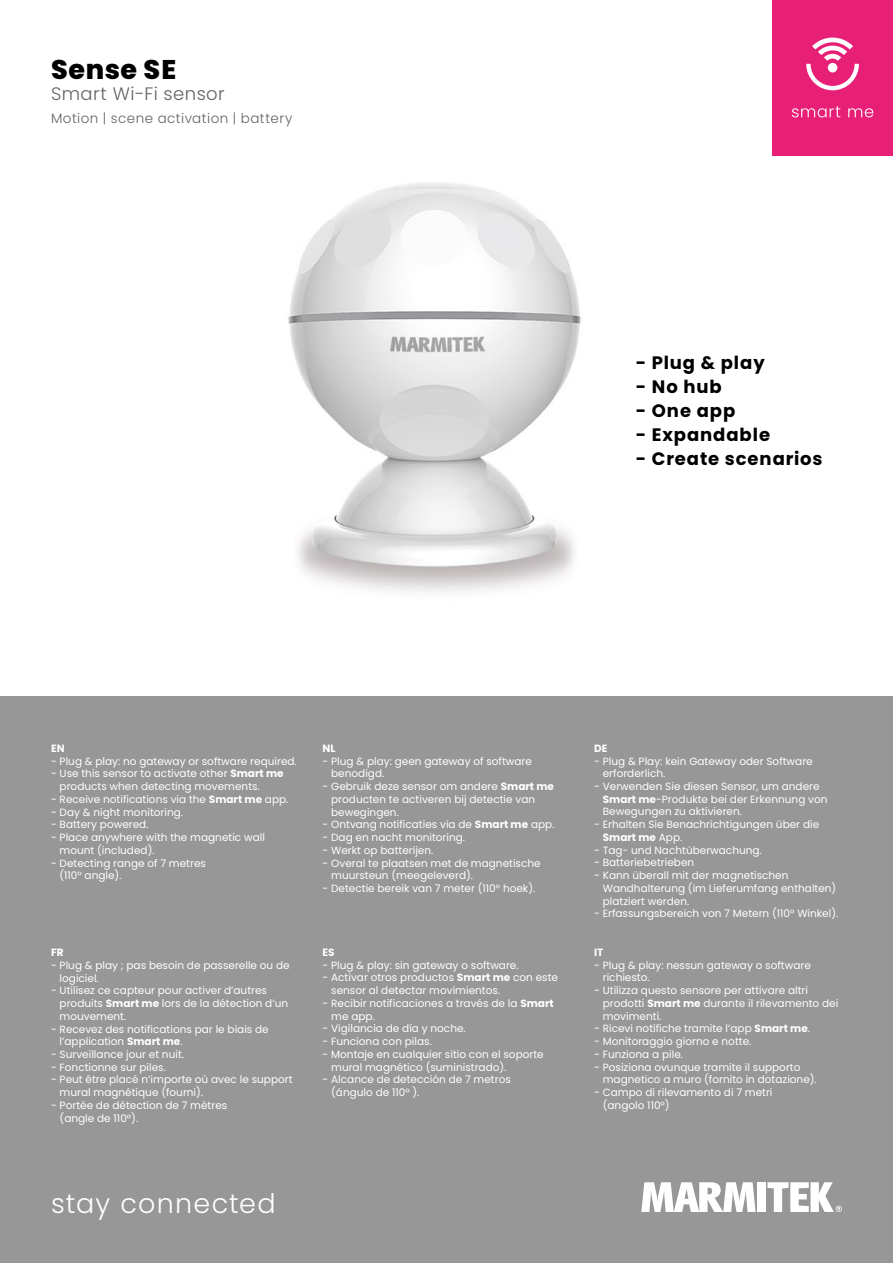
<style>
.page{position:relative;width:893px;height:1263px;background:#fff}
.page>*{position:absolute;margin:0;border:0;box-sizing:border-box;transform-origin:0 0}
.t1{font:300 27px "Poppins";letter-spacing:.045em;color:#fff}
.t2{font:800 27px "Poppins";letter-spacing:.02em;color:#000}
.t3{font:700 18px "Poppins";letter-spacing:.05em;color:#000}
.t4{font:300 18px "Poppins";letter-spacing:.025em;color:#616366}
.t5{font:300 13.5px "Poppins";letter-spacing:.035em;color:#616366}
.t6{font:10.5px/12.8px "Poppins";color:#fff}
.t7{font:700 10.5px "Poppins";color:#fff}
.s1{font-weight:700}
</style>
<div class="page">
<div style="left:0;top:696px;width:893px;height:567px;background:#979797"></div>
<svg style="left:641px;top:1182px;width:115px;height:30px"></svg>
<div style="left:757px;top:1182px;width:9px;height:30px;background:#fff"></div>
<svg style="left:767px;top:1182px;width:75px;height:30px"></svg>
<div style="left:772px;top:0;width:121px;height:156px;background:#e81f76"></div>
<svg style="left:792px;top:106px;width:48px;height:11px"></svg>
<svg style="left:848px;top:108px;width:25px;height:9px"></svg>
<svg style="left:806px;top:38px;width:53px;height:52px"></svg>
<div style="left:828px;top:63px;width:9px;height:9px;background:#fff;border-radius:50%"></div>
<img style="left:288px;top:182px;width:293px;height:410px">
<h1 class="t2" style="left:51px;top:54px;width:127px">Sense SE</h1>
<h2 class="t4" style="left:51px;top:84px;width:175px">Smart Wi-Fi sensor</h2>
<p class="t5" style="left:51px;top:110px;width:243px">Motion | scene activation | battery</p>
<h2 class="t3" style="left:636px;top:352px;width:130px">- Plug &amp; play</h2>
<h2 class="t3" style="left:636px;top:376px;width:87px">- No hub</h2>
<h2 class="t3" style="left:636px;top:400px;width:101px">- One app</h2>
<h2 class="t3" style="left:636px;top:424px;width:136px">- Expandable</h2>
<h2 class="t3" style="left:636px;top:448px;width:188px">- Create scenarios</h2>
<p class="t7" style="left:51px;top:742px;width:15px">EN</p>
<p class="t6" style="left:51px;top:754px;width:247px">- Plug &amp; play: no gateway or software required.</p>
<p class="t6" style="left:60px;top:767px;width:226px;text-indent:-9px">- Use this sensor to activate other <span class="s1">Smart me </span>products when detecting movements.</p>
<p class="t6" style="left:51px;top:793px;width:239px">- Receive notifications via the <span class="s1">Smart me</span> app.</p>
<p class="t6" style="left:51px;top:805px;width:134px">- Day &amp; night monitoring.</p>
<p class="t6" style="left:51px;top:818px;width:99px">- Battery powered.</p>
<p class="t6" style="left:60px;top:831px;width:207px;text-indent:-9px">- Place anywhere with the magnetic wall mount (included).</p>
<p class="t6" style="left:59px;top:856px;width:148px;text-indent:-8px">- Detecting range of 7 metres (110° angle).</p>
<p class="t7" style="left:51px;top:946px;width:14px">FR</p>
<p class="t6" style="left:60px;top:959px;width:232px;text-indent:-9px">- Plug &amp; play ; pas besoin de passerelle ou de logiciel.</p>
<p class="t6" style="left:60px;top:984px;width:230px;text-indent:-9px">- Utilisez ce capteur pour activer d’autres produits <span class="s1">Smart me</span> lors de la détection d’un mouvement.</p>
<p class="t6" style="left:60px;top:1022px;width:211px;text-indent:-9px">- Recevez des notifications par le biais de l’application <span class="s1">Smart me</span>.</p>
<p class="t6" style="left:51px;top:1048px;width:134px">- Surveillance jour et nuit.</p>
<p class="t6" style="left:51px;top:1061px;width:116px">- Fonctionne sur piles.</p>
<p class="t6" style="left:60px;top:1073px;width:234px;text-indent:-9px">- Peut être placé n’importe où avec le support mural magnétique (fourni).</p>
<p class="t6" style="left:60px;top:1099px;width:169px;text-indent:-9px">- Portée de détection de 7 mètres (angle de 110°).</p>
<p class="t7" style="left:323px;top:742px;width:14px">NL</p>
<p class="t6" style="left:331px;top:754px;width:202px;text-indent:-9px">- Plug &amp; play: geen gateway of software benodigd.</p>
<p class="t6" style="left:331px;top:780px;width:224px;text-indent:-9px">- Gebruik deze sensor om andere <span class="s1">Smart me </span>producten te activeren bij detectie van bewegingen.</p>
<p class="t6" style="left:323px;top:818px;width:233px">- Ontvang notificaties via de <span class="s1">Smart me</span> app.</p>
<p class="t6" style="left:323px;top:831px;width:144px">- Dag en nacht monitoring.</p>
<p class="t6" style="left:323px;top:844px;width:112px">- Werkt op batterijen.</p>
<p class="t6" style="left:331px;top:856px;width:211px;text-indent:-9px">- Overal te plaatsen met de magnetische muursteun (meegeleverd).</p>
<p class="t6" style="left:323px;top:882px;width:214px">- Detectie bereik van 7 meter (110° hoek).</p>
<p class="t7" style="left:323px;top:946px;width:14px">ES</p>
<p class="t6" style="left:323px;top:959px;width:198px">- Plug &amp; play: sin gateway o software.</p>
<p class="t6" style="left:331px;top:971px;width:228px;text-indent:-9px">- Activar otros productos <span class="s1">Smart me</span> con este sensor al detectar movimientos.</p>
<p class="t6" style="left:331px;top:997px;width:224px;text-indent:-9px">- Recibir notificaciones a través de la <span class="s1">Smart </span>me app.</p>
<p class="t6" style="left:323px;top:1022px;width:145px">- Vigilancia de día y noche.</p>
<p class="t6" style="left:323px;top:1035px;width:111px">- Funciona con pilas.</p>
<p class="t6" style="left:331px;top:1048px;width:214px;text-indent:-9px">- Montaje en cualquier sitio con el soporte mural magnético (suministrado).</p>
<p class="t6" style="left:331px;top:1073px;width:181px;text-indent:-9px">- Alcance de detección de 7 metros (ángulo de 110° ).</p>
<h1 class="t1" style="left:51px;top:1187px;width:226px">stay connected</h1>
<p class="t7" style="left:594px;top:742px;width:15px">DE</p>
<p class="t6" style="left:603px;top:754px;width:211px;text-indent:-9px">- Plug &amp; Play: kein Gateway oder Software erforderlich.</p>
<p class="t6" style="left:603px;top:780px;width:226px;text-indent:-9px">- Verwenden Sie diesen Sensor, um andere<br><span class="s1">Smart me</span>-Produkte bei der Erkennung von<br>Bewegungen zu aktivieren.</p>
<p class="t6" style="left:603px;top:818px;width:218px;text-indent:-9px">- Erhalten Sie Benachrichtigungen über die<br><span class="s1">Smart me</span> App.</p>
<p class="t6" style="left:594px;top:844px;width:169px">- Tag- und Nachtüberwachung.</p>
<p class="t6" style="left:594px;top:856px;width:102px">- Batteriebetrieben</p>
<p class="t6" style="left:603px;top:869px;width:235px;text-indent:-9px">- Kann überall mit der magnetischen<br>Wandhalterung (im Lieferumfang enthalten) platziert werden.</p>
<p class="t6" style="left:594px;top:907px;width:246px">- Erfassungsbereich von 7 Metern (110° Winkel).</p>
<p class="t7" style="left:594px;top:946px;width:11px">IT</p>
<p class="t6" style="left:603px;top:959px;width:210px;text-indent:-9px">- Plug &amp; play: nessun gateway o software richiesto.</p>
<p class="t6" style="left:603px;top:984px;width:237px;text-indent:-9px">- Utilizza questo sensore per attivare altri prodotti <span class="s1">Smart me</span> durante il rilevamento dei movimenti.</p>
<p class="t6" style="left:594px;top:1022px;width:217px">- Ricevi notifiche tramite l’app <span class="s1">Smart me</span>.</p>
<p class="t6" style="left:594px;top:1035px;width:159px">- Monitoraggio giorno e notte.</p>
<p class="t6" style="left:594px;top:1048px;width:90px">- Funziona a pile.</p>
<p class="t6" style="left:603px;top:1061px;width:216px;text-indent:-9px">- Posiziona ovunque tramite il supporto magnetico a muro (fornito in dotazione).</p>
<p class="t6" style="left:603px;top:1086px;width:171px;text-indent:-9px">- Campo di rilevamento di 7 metri (angolo 110°)</p>
</div>
